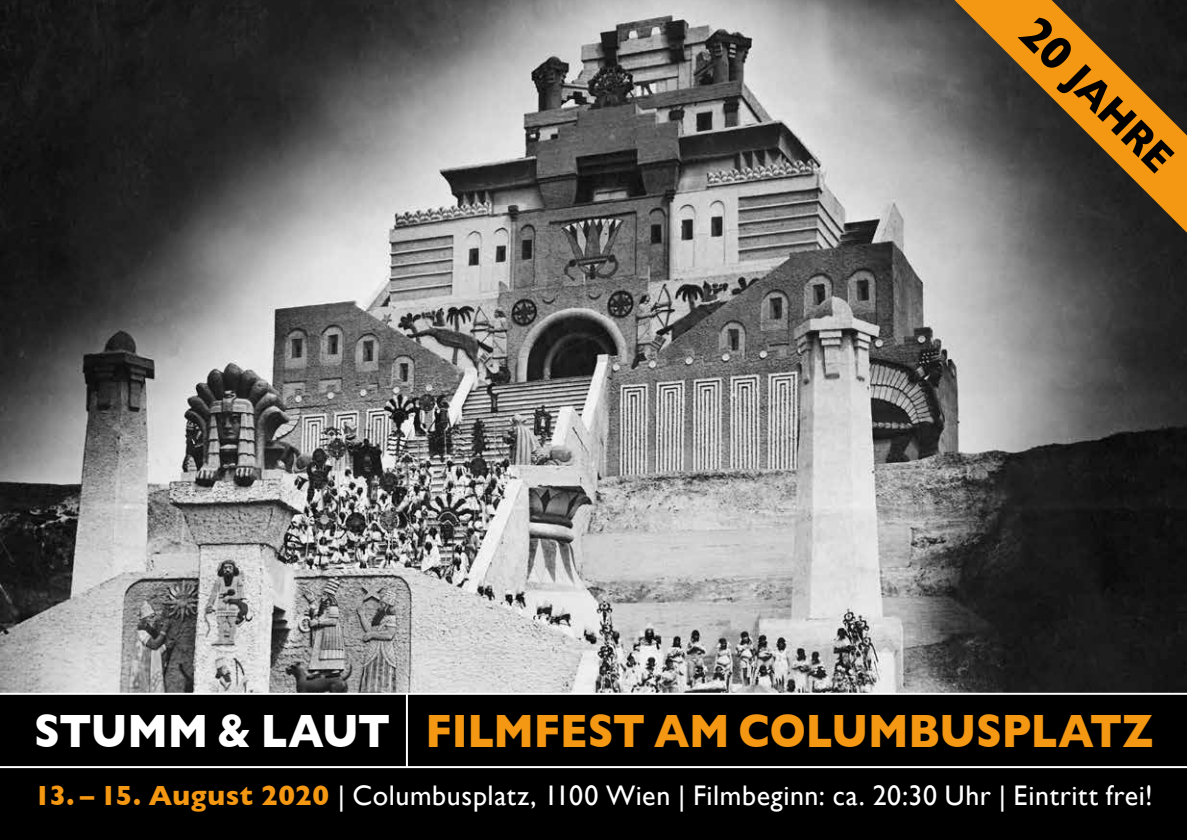
<style>
.page{position:relative;width:1187px;height:840px;background:#fff}
.page>*{position:absolute;margin:0;border:0;box-sizing:border-box;transform-origin:0 0}
.t1{font:700 47.6px "Gill Sans";letter-spacing:-.005em;color:#f49712;scale:.89 1}
.t2{font:700 42.6px "Gill Sans";color:#000;scale:.9 1}
.t3{font:28.2px "Gill Sans";letter-spacing:.02em;color:#fff}
.s1{font-size:47.8px}
.s2{color:#fff}
.s3{font-weight:700;color:#f49712}
</style>
<div class="page">
<img style="left:0;top:0;width:1187px;height:692px">
<div style="left:0;top:693px;width:1187px;height:146px;background:#000"></div>
<svg style="left:954px;top:0;width:233px;height:232px;background:#77592f"></svg>
<hr style="left:0;top:692px;width:1187px;height:2px;background:#fff">
<hr style="left:0;top:765px;width:1187px;height:2px;background:#fff">
<hr style="left:406px;top:693px;width:2px;height:73px;background:#fff">
<h2 class="t2" style="left:1044px;top:8px;width:220px;rotate:45deg"><span class="s1">20</span> JAHRE</h2>
<h1 class="t1" style="left:34px;top:702px;width:1258px"><span class="s2">STUMM &amp; LAUT</span> FILMFEST AM COLUMBUSPLATZ</h1>
<p class="t3" style="left:34px;top:778px;width:1120px"><span class="s3">13. – 15. August 2020</span> | Columbusplatz, 1100 Wien | Filmbeginn: ca. 20:30 Uhr | Eintritt frei!</p>
</div>
